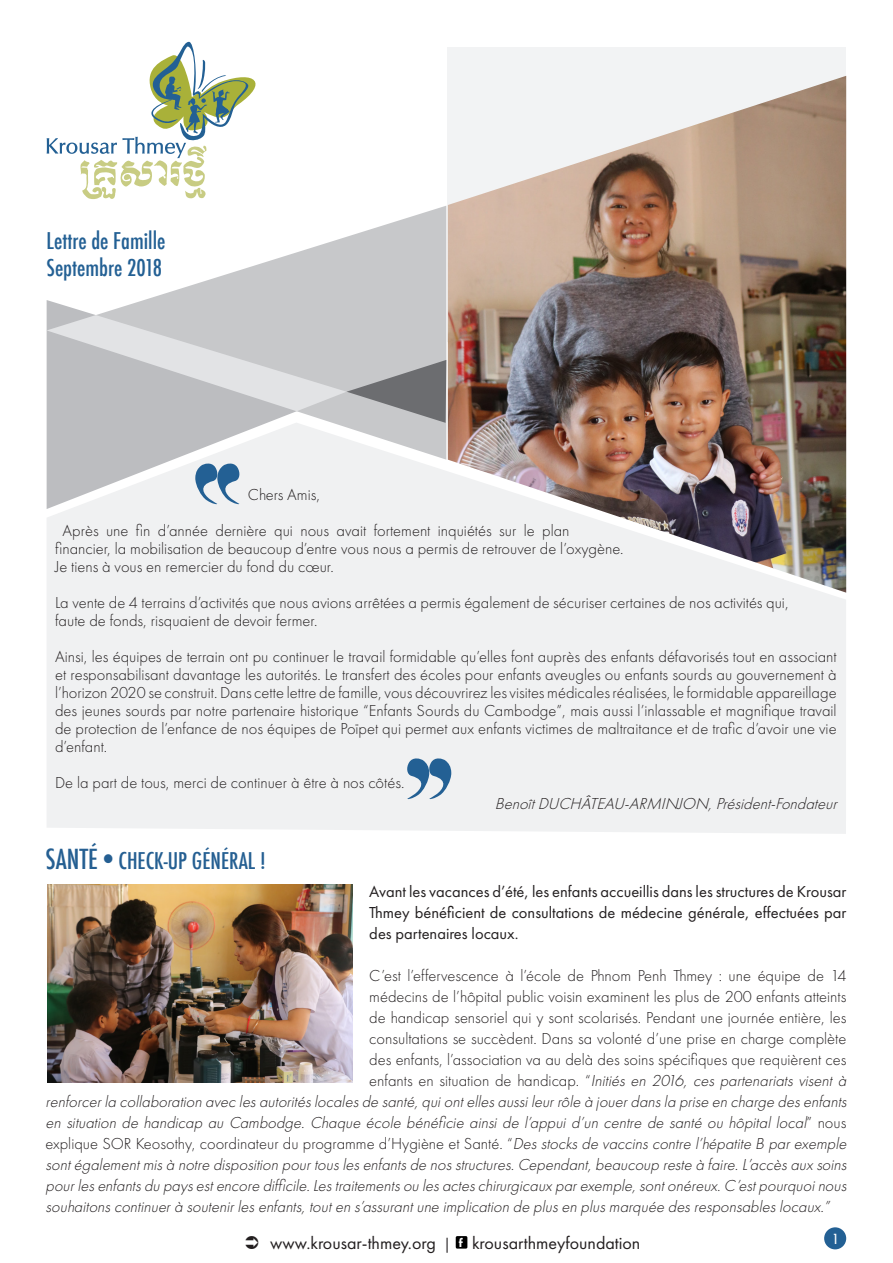
<style>
.page{position:relative;width:893px;height:1263px;background:#fff}
.page>*{position:absolute;margin:0;border:0;box-sizing:border-box;transform-origin:0 0}
.t1{font:500 condensed 22.5px "Futura";color:#236094}
.t2{font:500 condensed 22.5px "Futura";color:#255f92}
.t3{font:18px "Futura New";color:#231f20}
.t4{font:300 16.5px/18px "Futura New";color:#231f20}
.t5{font:italic 300 16.5px "Futura New";color:#231f20}
.t6{font:16.5px/21px "Futura New";color:#231f20;text-align:justify}
.t7{font:15px "Futura New";color:#231f20}
.t8{font:500 condensed 13.65px "Futura";color:#fff}
.t9{font:800 12.45px "Futura New";color:#fff}
.s1{font-size:27px}
.s2{font-style:normal}
.s3{font-style:italic}
</style>
<div class="page">
<div style="left:448px;top:47px;width:398px;height:295px;background:#f2f3f4"></div>
<svg style="left:47px;top:41px;width:209px;height:158px"></svg>
<img style="left:448px;top:76px;width:398px;height:347px">
<svg style="left:145px;top:206px;width:301px;height:154px;fill:#c7c8ca"></svg>
<svg style="left:47px;top:300px;width:300px;height:123px;background:#cacbcd"></svg>
<svg style="left:347px;top:360px;width:99px;height:63px;background:#999a9c"></svg>
<div style="left:824px;top:1227px;width:22px;height:22px;background:#236094;border-radius:50%"></div>
<div style="left:456px;top:1236px;width:11px;height:12px;background:#000;border-radius:2px"></div>
<svg style="left:47px;top:423px;width:799px;height:411px;fill:#f0f1f2"></svg>
<svg style="left:195px;top:461px;width:46px;height:44px"></svg>
<svg style="left:406px;top:756px;width:45px;height:43px"></svg>
<img style="left:47px;top:885px;width:305px;height:197px">
<p class="t1" style="left:47px;top:226px;width:120px">Lettre de Famille</p>
<p class="t1" style="left:47px;top:253px;width:117px">Septembre 2018</p>
<p class="t4" style="left:248px;top:486px;width:74px">Chers Amis,</p>
<p class="t4" style="left:55px;top:522px;width:570px;text-indent:8px">Après une fin d’année dernière qui nous avait fortement inquiétés sur le plan financier, la mobilisation de beaucoup d’entre vous nous a permis de retrouver de l’oxygène.<br>Je tiens à vous en remercier du fond du cœur.</p>
<p class="t4" style="left:55px;top:594px;width:735px">La vente de 4 terrains d’activités que nous avions arrêtées a permis également de sécuriser certaines de nos activités qui, faute de fonds, risquaient de devoir fermer.</p>
<p class="t4" style="left:55px;top:648px;width:783px;text-align:justify">Ainsi, les équipes de terrain ont pu continuer le travail formidable qu’elles font auprès des enfants défavorisés tout en associant et responsabilisant davantage les autorités. Le transfert des écoles pour enfants aveugles ou enfants sourds au gouvernement à l’horizon 2020 se construit. Dans cette lettre de famille, vous découvrirez les visites médicales réalisées, le formidable appareillage des jeunes sourds par notre partenaire historique “Enfants Sourds du Cambodge”, mais aussi l’inlassable et magnifique travail de protection de l’enfance de nos équipes de Poïpet qui permet aux enfants victimes de maltraitance et de trafic d’avoir une vie d’enfant.</p>
<p class="t4" style="left:55px;top:774px;width:351px">De la part de tous, merci de continuer à être à nos côtés.</p>
<p class="t5" style="left:495px;top:794px;width:348px">BenoîtDUCHÂTEAU-ARMINJON,Président-Fondateur</p>
<p class="t2" style="left:45px;top:847px;width:222px"><span class="s1">SANTÉ•</span>CHECK-UP GÉNÉRAL !</p>
<p class="t6" style="left:369px;top:880px;width:479px">Avant les vacances d’été, les enfants accueillis dans les structures de Krousar Thmey bénéficient de consultations de médecine générale, effectuées par des partenaires locaux.</p>
<p class="t4" style="left:369px;top:966px;width:479px">C’est l’effervescence à l’école de Phnom Penh Thmey : une équipe de 14</p>
<p class="t4" style="left:369px;top:987px;width:479px">médecins de l’hôpital public voisin examinent les plus de 200 enfants atteints</p>
<p class="t4" style="left:369px;top:1008px;width:479px">de handicap sensoriel qui y sont scolarisés. Pendant une journée entière, les</p>
<p class="t4" style="left:369px;top:1029px;width:479px">consultations se succèdent. Dans sa volonté d’une prise en charge complète</p>
<p class="t4" style="left:369px;top:1050px;width:479px">des enfants, l’association va au delà des soins spécifiques que requièrent ces</p>
<p class="t5" style="left:369px;top:1071px;width:482px"><span class="s2">e n fa n ts e n s i t u a ti o n d e h a n d i c a p . “</span> Initiés en 2016, ces partenariats visent à</p>
<p class="t5" style="left:46px;top:1092px;width:806px">renforcerla collaboration avec lesautoritéslocalesde santé,quiontellesaussileurrôle à jouerdansla prise en charge desenfants</p>
<p class="t5" style="left:46px;top:1113px;width:802px">en situation de handicap au Cambodge. Chaque école bénéficie ainsi de l’appui d’un centre de santé ou hôpital local<span class="s2">” n o u s</span></p>
<p class="t4" style="left:46px;top:1134px;width:806px">explique SOR Keosothy, coordinateur du programme d’Hygiène et Santé. “<span class="s3">Desstocksde vaccinscontre l’hépatite B parexemple</span></p>
<p class="t5" style="left:46px;top:1155px;width:806px">sontégalementmisà notre disposition pourtouslesenfantsde nosstructures.Cependant,beaucoup reste à faire.L’accèsaux soins</p>
<p class="t5" style="left:46px;top:1176px;width:806px">pourlesenfantsdu paysestencore difficile.Lestraitementsou lesacteschirurgicaux parexemple,sontonéreux.C’estpourquoinous</p>
<p class="t5" style="left:46px;top:1197px;width:789px">souhaitonscontinuerà soutenirlesenfants,touten s’assurantune implication de plusen plusmarquée desresponsableslocaux.”</p>
<p class="t3" style="left:270px;top:1232px;width:167px">www.krousar-thmey.org</p>
<p class="t8" style="left:833px;top:1230px;width:7px">1</p>
<p class="t7" style="left:444px;top:1235px;width:9px">|</p>
<p class="t9" style="left:459px;top:1235px;width:6px">f</p>
<p class="t3" style="left:472px;top:1232px;width:170px">krousarthmeyfoundation</p>
</div>
